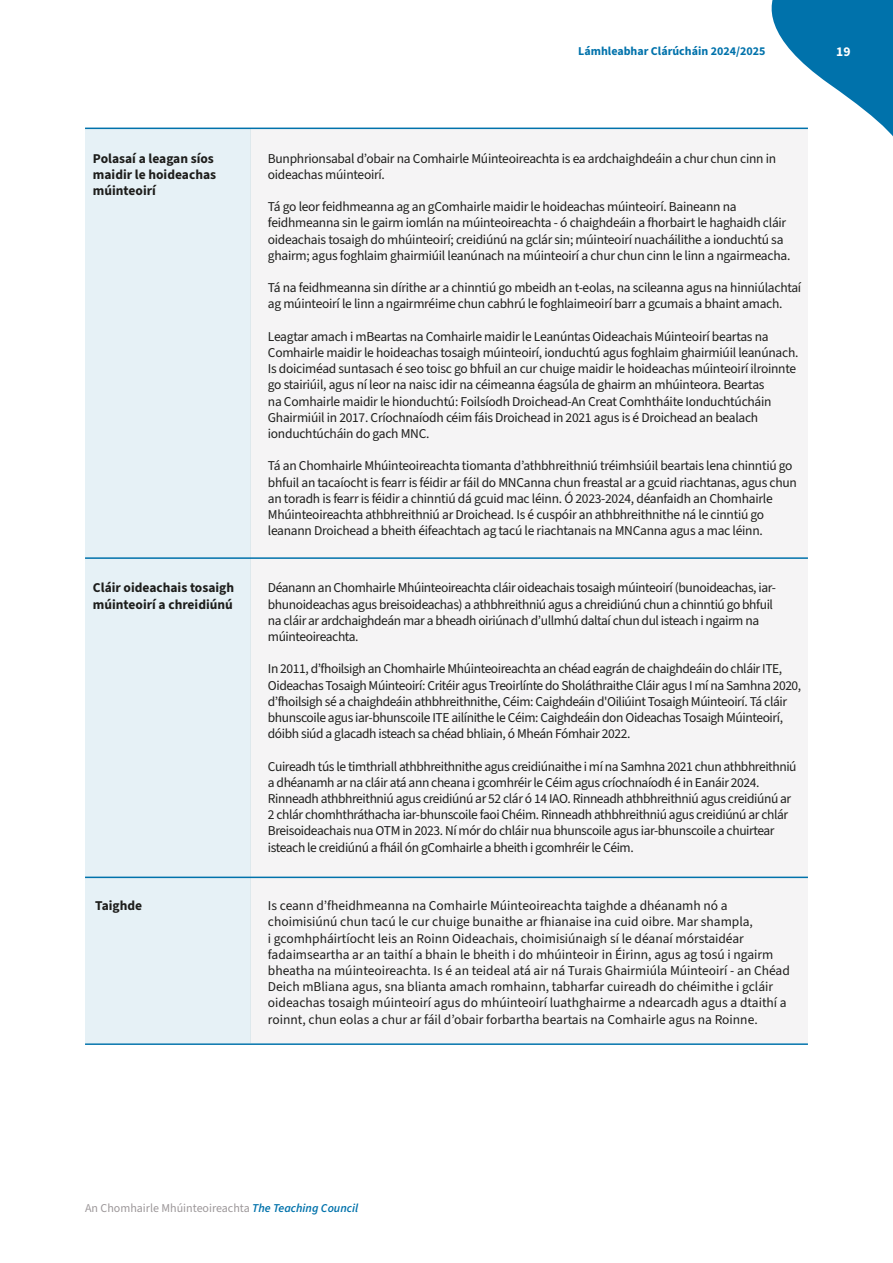
<style>
.page{position:relative;width:893px;height:1263px;background:#fff}
.page>*{position:absolute;margin:0;border:0;box-sizing:border-box;transform-origin:0 0}
.t1{font:13.5px/16.2px "Source Sans 3";letter-spacing:-.02em;color:#1d1d1b}
.t2{font:13.5px/16.2px "Source Sans 3";color:#1d1d1b}
.t3{font:700 13.5px/16.2px "Source Sans 3";color:#1d1d1b}
.t4{font:700 13.5px "Source Sans 3";color:#fff}
.t5{font:12px "Source Sans 3";color:#9c9799}
.t6{font:700 12px "Source Sans 3";color:#0072ab}
.s1{font-weight:600;font-style:italic;color:#0072ab}
</style>
<div class="page">
<div style="left:85px;top:128px;width:166px;height:914px;background:#e6f1f6"></div>
<div style="left:251px;top:128px;width:557px;height:914px;background:#f5f4f5"></div>
<hr style="left:85px;top:128px;width:723px;height:1px;background:#0072ab">
<hr style="left:85px;top:557px;width:723px;height:2px;background:#0072ab">
<hr style="left:85px;top:876px;width:723px;height:2px;background:#0072ab">
<hr style="left:85px;top:1043px;width:723px;height:2px;background:#0072ab">
<svg style="left:763px;top:0;width:130px;height:137px"></svg>
<p class="t6" style="left:578px;top:43px;width:189px">Lámhleabhar Clárúcháin 2024/2025</p>
<p class="t4" style="left:836px;top:43px;width:16px">19</p>
<p class="t3" style="left:93px;top:150px;width:125px">Polasaí a leagan síos maidir le hoideachas múinteoirí</p>
<p class="t1" style="left:268px;top:150px;width:510px">Bunphrionsabal d’obair na Comhairle Múinteoireachta is ea ardchaighdeáin a chur chun cinn in oideachas múinteoirí.</p>
<p class="t1" style="left:268px;top:199px;width:524px">Tá go leor feidhmeanna ag an gComhairle maidir le hoideachas múinteoirí. Baineann na feidhmeanna sin le gairm iomlán na múinteoireachta - ó chaighdeáin a fhorbairt le haghaidh cláir oideachais tosaigh do mhúinteoirí; creidiúnú na gclár sin; múinteoirí nuacháilithe a ionduchtú sa ghairm; agus foghlaim ghairmiúil leanúnach na múinteoirí a chur chun cinn le linn a ngairmeacha.</p>
<p class="t1" style="left:268px;top:280px;width:535px">Tá na feidhmeanna sin dírithe ar a chinntiú go mbeidh an t-eolas, na scileanna agus na hinniúlachtaí ag múinteoirí le linn a ngairmréime chun cabhrú le foghlaimeoirí barr a gcumais a bhaint amach.</p>
<p class="t1" style="left:268px;top:328px;width:532px">Leagtar amach i mBeartas na Comhairle maidir le Leanúntas Oideachais Múinteoirí beartas na Comhairle maidir le hoideachas tosaigh múinteoirí, ionduchtú agus foghlaim ghairmiúil leanúnach.<br>Is doiciméad suntasach é seo toisc go bhfuil an cur chuige maidir le hoideachas múinteoirí ilroinnte go stairiúil, agus ní leor na naisc idir na céimeanna éagsúla de ghairm an mhúinteora. Beartas<br>na Comhairle maidir le hionduchtú: Foilsíodh Droichead-An Creat Comhtháite Ionduchtúcháin Ghairmiúil in 2017. Críochnaíodh céim fáis Droichead in 2021 agus is é Droichead an bealach ionduchtúcháin do gach MNC.</p>
<p class="t1" style="left:268px;top:458px;width:530px">Tá an Chomhairle Mhúinteoireachta tiomanta d’athbhreithniú tréimhsiúil beartais lena chinntiú go bhfuil an tacaíocht is fearr is féidir ar fáil do MNCanna chun freastal ar a gcuid riachtanas, agus chun an toradh is fearr is féidir a chinntiú dá gcuid mac léinn. Ó 2023-2024, déanfaidh an Chomhairle Mhúinteoireachta athbhreithniú ar Droichead. Is é cuspóir an athbhreithnithe ná le cinntiú go leanann Droichead a bheith éifeachtach ag tacú le riachtanais na MNCanna agus a mac léinn.</p>
<p class="t3" style="left:93px;top:580px;width:143px">Cláir oideachais tosaigh múinteoirí a chreidiúnú</p>
<p class="t1" style="left:268px;top:580px;width:510px">Déanann an Chomhairle Mhúinteoireachta cláir oideachais tosaigh múinteoirí (bunoideachas, iar&shy;bhunoideachas agus breisoideachas) a athbhreithniú agus a chreidiúnú chun a chinntiú go bhfuil na cláir ar ardchaighdeán mar a bheadh oiriúnach d’ullmhú daltaí chun dul isteach i ngairm na múinteoireachta.</p>
<p class="t1" style="left:268px;top:661px;width:535px">In 2011, d’fhoilsigh an Chomhairle Mhúinteoireachta an chéad eagrán de chaighdeáin do chláir ITE, Oideachas Tosaigh Múinteoirí: Critéir agus Treoirlínte do Sholáthraithe Cláir agus I mí na Samhna 2020, d’fhoilsigh sé a chaighdeáin athbhreithnithe, Céim: Caighdeáin d'Oiliúint Tosaigh Múinteoirí. Tá cláir bhunscoile agus iar-bhunscoile ITE ailínithe le Céim: Caighdeáin don Oideachas Tosaigh Múinteoirí, dóibh siúd a glacadh isteach sa chéad bhliain, ó Mheán Fómhair 2022.</p>
<p class="t1" style="left:268px;top:758px;width:530px">Cuireadh tús le timthriall athbhreithnithe agus creidiúnaithe i mí na Samhna 2021 chun athbhreithniú a dhéanamh ar na cláir atá ann cheana i gcomhréir le Céim agus críochnaíodh é in Eanáir 2024.<br>Rinneadh athbhreithniú agus creidiúnú ar 52 clár ó 14 IAO. Rinneadh athbhreithniú agus creidiúnú ar 2 chlár chomhthráthacha iar-bhunscoile faoi Chéim. Rinneadh athbhreithniú agus creidiúnú ar chlár Breisoideachais nua OTM in 2023. Ní mór do chláir nua bhunscoile agus iar-bhunscoile a chuirtear isteach le creidiúnú a fháil ón gComhairle a bheith i gcomhréir le Céim.</p>
<p class="t3" style="left:95px;top:897px;width:49px">Taighde</p>
<p class="t2" style="left:268px;top:897px;width:524px">Is ceann d’fheidhmeanna na Comhairle Múinteoireachta taighde a dhéanamh nó a choimisiúnú chun tacú le cur chuige bunaithe ar fhianaise ina cuid oibre. Mar shampla,<br>i gcomhpháirtíocht leis an Roinn Oideachais, choimisiúnaigh sí le déanaí mórstaidéar fadaimseartha ar an taithí a bhain le bheith i do mhúinteoir in Éirinn, agus ag tosú i ngairm bheatha na múinteoireachta. Is é an teideal atá air ná Turais Ghairmiúla Múinteoirí - an Chéad Deich mBliana agus, sna blianta amach romhainn, tabharfar cuireadh do chéimithe i gcláir oideachas tosaigh múinteoirí agus do mhúinteoirí luathghairme a ndearcadh agus a dtaithí a roinnt, chun eolas a chur ar fáil d’obair forbartha beartais na Comhairle agus na Roinne.</p>
<p class="t5" style="left:85px;top:1200px;width:275px">An Chomhairle Mhúinteoireachta <span class="s1">The Teaching Council</span></p>
</div>
